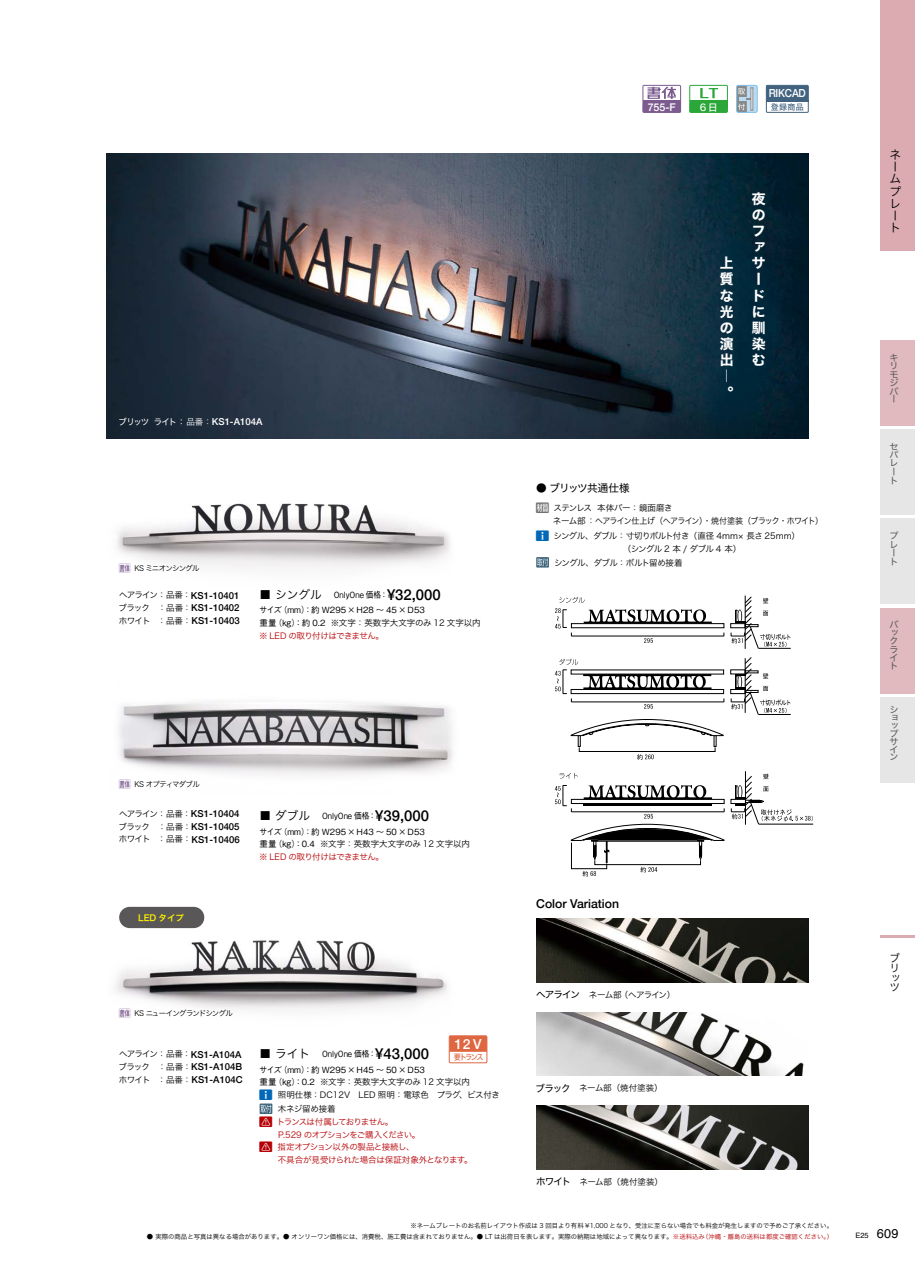
<style>
.page{position:relative;width:915px;height:1263px;background:#fff}
.page>*{position:absolute;margin:0;border:0;box-sizing:border-box;transform-origin:0 0}
.t1{font:13.8px/16.2px "Hiragino Sans W7";color:#fff}
.t2{font:500 13.8px "Helvetica Neue";color:#fff}
.t3{font:500 12.15px "Helvetica Neue";color:#000}
.t4{font:11.7px/12.3px "Hiragino Sans W3";color:#000}
.t5{font:500 11.1px "Helvetica Neue";letter-spacing:-.02em;color:#fff;scale:.91 1}
.t6{font:10.65px "Hiragino Sans W4";letter-spacing:-.055em;color:#000}
.t7{font:500 10.65px "Helvetica Neue";color:#fff}
.t8{font:10.65px/9.6px "Hiragino Sans W3";color:#000}
.t9{font:500 9.6px/12.8px "Helvetica Neue";color:#000}
.t10{font:500 9.6px "Helvetica Neue";color:#fff}
.t11{font:9.6px "Hiragino Sans W5";color:#fff}
.t12{font:9px/8.6px "Hiragino Sans W4";color:#595757}
.t13{font:500 8.55px/15.9px "Gothic BBB Pr 6";color:#000;scale:.9 1}
.t14{font:8.55px/12.8px "Hiragino Sans W3";letter-spacing:-.02em;color:#000}
.t15{font:8.55px "Hiragino Sans W3";letter-spacing:-.04em;color:#000}
.t16{font:8.55px/12.8px "Hiragino Sans W3";color:#000}
.t17{font:8.55px/12.8px "Hiragino Sans W3";letter-spacing:-.08em;color:#000}
.t18{font:8.55px/12.8px "Hiragino Sans W3";letter-spacing:-.075em;color:#000}
.t19{font:8.55px "Hiragino Sans W3";letter-spacing:-.03em;color:#b60005}
.t20{font:8.55px "Hiragino Sans W3";letter-spacing:-.075em;color:#b60005}
.t21{font:8.55px "Hiragino Sans W3";letter-spacing:-.05em;color:#b60005}
.t22{font:8.55px "Hiragino Sans W3";letter-spacing:-.095em;color:#b60005}
.t23{font:8.55px "Hiragino Sans W3";letter-spacing:-.09em;color:#000}
.t24{font:8.55px "Hiragino Sans W3";letter-spacing:-.085em;color:#000}
.t25{font:8.55px "Hiragino Sans W6";color:#fff100}
.t26{font:7.95px "Hiragino Sans W5";letter-spacing:-.215em;color:#de6641;scale:.9 1}
.t27{font:7.95px "Hiragino Sans W5";color:#42637f}
.t28{font:7.5px "Hiragino Sans W3";letter-spacing:-.095em;color:#000}
.t29{font:7.5px "Helvetica";color:#000}
.t30{font:6.45px "Hiragino Sans W3";color:#000}
.s1{font-family:"Hiragino Sans W4";font-weight:400;font-size:8.55px}
.s2{font-family:"Hiragino Sans W3";font-weight:400;font-size:8.55px}
.s3{font-family:"Only Onefont";color:#7c5b8f}
.s4{font-family:"Helvetica Neue";font-weight:500;font-size:9.6px}
.s5{font-family:"Hiragino Sans W3";font-weight:400;font-size:11.7px}
.s6{font-family:"Helvetica Neue";font-size:14.85px}
.s7{font-family:"Gothic BBB Pr 6";font-weight:500}
.s8{color:#b60005}
.s9{font-family:"Only Onefont";color:#727171}
.s10{font-family:"Only Onefont";color:#0068b7}
.s11{font-family:"Only Onefont"}
.s12{font-family:"Hiragino Sans W4";font-size:9.6px}
.s13{font-size:12.75px}
</style>
<div class="page">
<img style="left:117px;top:503px;width:333px;height:65px">
<img style="left:106px;top:153px;width:702px;height:285px">
<img style="left:115px;top:921px;width:332px;height:89px">
<div style="left:259px;top:1103px;width:13px;height:11px;background:#426880"></div>
<svg style="left:260px;top:1105px;width:11px;height:8px"></svg>
<div style="left:119px;top:907px;width:85px;height:21px;background:#595757;border-radius:11px"></div>
<img style="left:536px;top:918px;width:272px;height:64px">
<img style="left:536px;top:1012px;width:268px;height:64px">
<img style="left:536px;top:1106px;width:272px;height:63px">
<img style="left:118px;top:701px;width:335px;height:74px">
<svg style="left:451px;top:1037px;width:34px;height:15px"></svg>
<div style="left:449px;top:1035px;width:38px;height:28px;border:1px solid #de6641"></div>
<hr style="left:571px;top:636px;width:152px;height:1px;background:#000">
<div style="left:571px;top:623px;width:153px;height:5px;border:1px solid #000"></div>
<hr style="left:744px;top:595px;width:1px;height:54px;background:#000">
<svg style="left:554px;top:597px;width:157px;height:46px"></svg>
<svg style="left:559px;top:773px;width:18px;height:6px"></svg>
<hr style="left:571px;top:702px;width:152px;height:1px;background:#000">
<div style="left:570px;top:689px;width:153px;height:5px;border:1px solid #000"></div>
<svg style="left:554px;top:659px;width:157px;height:50px"></svg>
<svg style="left:730px;top:596px;width:60px;height:53px"></svg>
<svg style="left:730px;top:657px;width:60px;height:58px"></svg>
<svg style="left:570px;top:719px;width:153px;height:28px"></svg>
<div style="left:578px;top:747px;width:137px;height:5px;border:1px solid #000"></div>
<svg style="left:637px;top:754px;width:16px;height:6px"></svg>
<hr style="left:745px;top:771px;width:1px;height:54px;background:#000">
<svg style="left:730px;top:773px;width:82px;height:52px"></svg>
<svg style="left:554px;top:785px;width:170px;height:91px"></svg>
<svg style="left:536px;top:557px;width:13px;height:11px"></svg>
<svg style="left:537px;top:558px;width:10px;height:8px"></svg>
<svg style="left:642px;top:85px;width:38px;height:19px"></svg>
<div style="left:642px;top:85px;width:38px;height:28px;border:1px solid #7c5b8f"></div>
<div style="left:642px;top:103px;width:38px;height:10px;background:#7c5b8f"></div>
<div style="left:642px;top:101px;width:38px;height:9px;background:#7c5b8f"></div>
<svg style="left:647px;top:87px;width:28px;height:12px"></svg>
<svg style="left:736px;top:85px;width:21px;height:28px"></svg>
<div style="left:736px;top:85px;width:21px;height:28px;border:1px solid #82c1ea;border-radius:2px"></div>
<div style="left:765px;top:85px;width:43px;height:28px;border:1px solid #42637f"></div>
<div style="left:766px;top:85px;width:42px;height:16px;background:#42637f"></div>
<hr style="left:765px;top:100px;width:43px;height:2px;background:#42637f">
<svg style="left:689px;top:85px;width:38px;height:19px"></svg>
<div style="left:689px;top:85px;width:38px;height:28px;border:1px solid #2aa738"></div>
<div style="left:689px;top:103px;width:38px;height:10px;background:#2aa738"></div>
<div style="left:689px;top:101px;width:38px;height:8px;background:#2aa738"></div>
<svg style="left:700px;top:88px;width:18px;height:10px"></svg>
<div style="left:880px;top:0;width:34px;height:251px;background:#dbabb1"></div>
<div style="left:880px;top:340px;width:34px;height:85px;background:#e0babe"></div>
<div style="left:880px;top:429px;width:34px;height:85px;background:#e6e6e6"></div>
<div style="left:880px;top:608px;width:34px;height:85px;background:#e0babe"></div>
<div style="left:880px;top:697px;width:34px;height:85px;background:#e6e6e6"></div>
<div style="left:880px;top:519px;width:34px;height:85px;background:#e6e6e6"></div>
<hr style="left:880px;top:935px;width:34px;height:3px;background:#dbabb1">
<h3 class="t5" style="left:768px;top:84px;width:42px">RIKCAD</h3>
<h3 class="t11" style="left:699px;top:98px;width:19px">6日</h3>
<h3 class="t7" style="left:647px;top:98px;width:30px">755-F</h3>
<h3 class="t11" style="left:699px;top:98px;width:8px">4</h3>
<p class="t27" style="left:770px;top:100px;width:35px">登録商品</p>
<h3 class="t10" style="left:119px;top:414px;width:145px"><span class="s1">ブリッツ ライト ：</span> <span class="s2">品番：</span>KS1-A104A</h3>
<p class="t28" style="left:119px;top:561px;width:82px"><span class="s3">ぃ</span> KS ミニオンシングル</p>
<h3 class="t15" style="left:119px;top:588px;width:122px">ヘアライン：品番：<span class="s4">KS1-10401</span></h3>
<h3 class="t9" style="left:118px;top:601px;width:123px"><span class="s2">ブラック ：品番：</span>KS1-10402<span class="s2">ホワイト ：品番：</span>KS1-10403</h3>
<h3 class="t13" style="left:259px;top:586px;width:203px"><span class="s5">■ シングル　</span>OnlyOne 価格：<span class="s6">¥32,000</span>サイズ（mm）：約 W295×H28 〜 45×D53　</h3>
<h3 class="t14" style="left:259px;top:616px;width:223px"><span class="s7">重量（kg）：約 0.2</span> ※文字：英数字大文字のみ 12 文字以内<span class="s8">※ LED の取り付けはできません。</span></h3>
<h1 class="t1" style="left:719px;top:255px;width:15px">上質な光の演出―。</h1>
<h1 class="t1" style="left:751px;top:191px;width:15px">夜のファサードに馴染む</h1>
<h3 class="t6" style="left:536px;top:478px;width:95px">● ブリッツ共通仕様</h3>
<h3 class="t17" style="left:552px;top:501px;width:271px;text-indent:-17px"><span class="s9">ぅ</span> ステンレス 本体バー：鏡面磨き<br>ネーム部：ヘアライン仕上げ（ヘアライン）・焼付塗装（ブラック・ホワイト）</h3>
<h3 class="t18" style="left:622px;top:529px;width:179px;text-indent:-86px"><span class="s10">ぉ</span> シングル、ダブル：寸切りボルト付き（直径 4mm× 長さ 25mm）（シングル 2 本 / ダブル 4 本）</h3>
<h3 class="t24" style="left:554px;top:555px;width:130px">シングル、ダブル：ボルト留め接着</h3>
<p class="t28" style="left:119px;top:777px;width:82px"><span class="s3">ぃ</span> KS オプティマダブル</p>
<h3 class="t15" style="left:119px;top:806px;width:122px">ヘアライン：品番：<span class="s4">KS1-10404</span></h3>
<h3 class="t9" style="left:118px;top:819px;width:123px"><span class="s2">ブラック ：品番：</span>KS1-10405<span class="s2">ホワイト ：品番：</span>KS1-10406</h3>
<h3 class="t13" style="left:259px;top:807px;width:195px"><span class="s5">■ ダブル　</span>OnlyOne 価格：<span class="s6">¥39,000</span>サイズ（mm）：約 W295×H43 〜 50×D53　</h3>
<h3 class="t14" style="left:259px;top:837px;width:212px"><span class="s7">重量（kg）：0.4</span> ※文字：英数字大文字のみ 12 文字以内<span class="s8">※ LED の取り付けはできません。</span></h3>
<h3 class="t25" style="left:138px;top:910px;width:47px">LED タイプ</h3>
<p class="t28" style="left:119px;top:1007px;width:115px"><span class="s3">ぃ</span> KS ニューイングランドシングル</p>
<h3 class="t15" style="left:119px;top:1046px;width:124px">ヘアライン：品番：<span class="s4">KS1-A104A</span></h3>
<h3 class="t9" style="left:118px;top:1060px;width:125px"><span class="s2">ブラック ：品番：</span>KS1-A104B<span class="s2">ホワイト ：品番：</span>KS1-A104C</h3>
<h1 class="t2" style="left:454px;top:1033px;width:29px">12V</h1>
<h3 class="t13" style="left:259px;top:1045px;width:195px"><span class="s5">■ ライト　</span>OnlyOne 価格：<span class="s6">¥43,000</span>サイズ（mm）：約 W295×H45 〜 50×D53　</h3>
<h3 class="t16" style="left:259px;top:1075px;width:242px"><span class="s7">重量（kg）：0.2</span> ※文字：英数字大文字のみ 12 文字以内<br><span class="s10">ぉ</span> 照明仕様：DC12V　LED 照明：電球色 プラグ、ビス付き</h3>
<h3 class="t15" style="left:278px;top:1101px;width:59px">木ネジ留め接着</h3>
<h3 class="t22" style="left:259px;top:1114px;width:135px"><span class="s11">え</span>トランスは付属しておりません。</h3>
<h3 class="t20" style="left:278px;top:1127px;width:144px">P.529 のオプションをご購入ください。</h3>
<h3 class="t21" style="left:259px;top:1139px;width:156px"><span class="s11">え</span> 指定オプション以外の製品と接続し、</h3>
<h3 class="t19" style="left:278px;top:1152px;width:196px">不具合が見受けられた場合は保証対象外となります。</h3>
<p class="t26" style="left:454px;top:1050px;width:34px">要トランス</p>
<h2 class="t3" style="left:536px;top:894px;width:84px">Color Variation</h2>
<h3 class="t23" style="left:536px;top:987px;width:141px"><span class="s12">ヘアライン</span> ネーム部（ヘアライン）</h3>
<h3 class="t14" style="left:535px;top:1081px;width:129px"><span class="s12">ブラック</span> ネーム部（焼付塗装）</h3>
<h3 class="t14" style="left:536px;top:1175px;width:128px"><span class="s12">ホワイト</span> ネーム部（焼付塗装）</h3>
<p class="t30" style="left:410px;top:1219px;width:424px">※ネームプレートのお名前レイアウト作成は 3 回目より有料 ¥1,000 となり、受注に至らない場合でも料金が発生しますので予めご了承ください。</p>
<p class="t30" style="left:147px;top:1231px;width:687px">● 実際の商品と写真は異なる場合があります。● オンリーワン価格には、消費税、施工費は含まれておりません。● LT は出荷日を表します。実際の納期は地域によって異なります。<span class="s8">※送料込み（沖縄・離島の送料は都度ご確認ください。）</span></p>
<h3 class="t4" style="left:889px;top:147px;width:13px">ネームプレート</h3>
<h3 class="t12" style="left:889px;top:352px;width:11px">キリモジバ</h3>
<h3 class="t12" style="left:889px;top:394px;width:6px">ー</h3>
<h3 class="t12" style="left:889px;top:441px;width:10px">セパレート</h3>
<h3 class="t12" style="left:889px;top:531px;width:10px">プレート</h3>
<h3 class="t12" style="left:889px;top:620px;width:11px;line-height:8.1px">バックライト</h3>
<h3 class="t12" style="left:889px;top:705px;width:10px;line-height:7.8px">ショップサイン</h3>
<h3 class="t8" style="left:889px;top:952px;width:12px">ブリッツ</h3>
<p class="t29" style="left:855px;top:1229px;width:45px">E25 <span class="s13">609</span></p>
</div>
